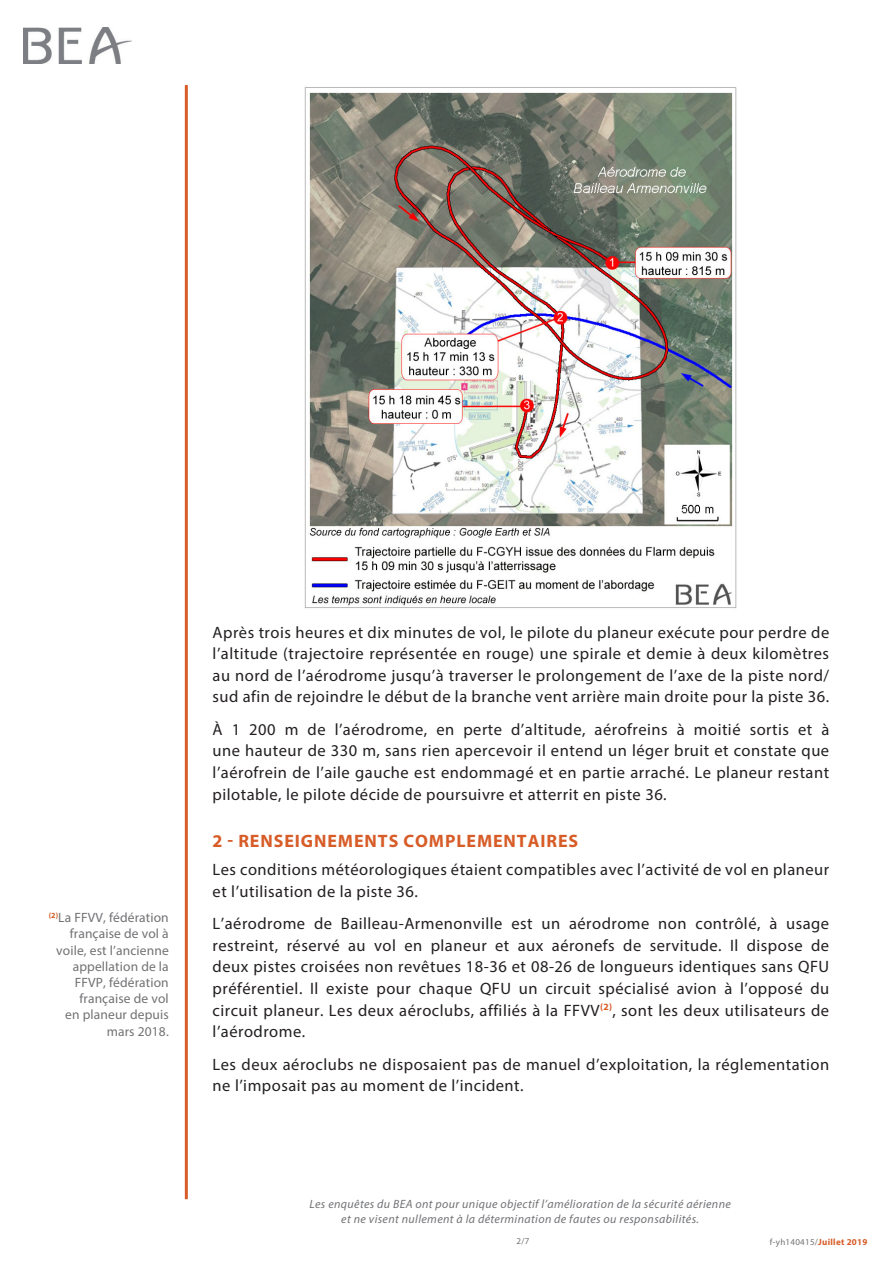
<style>
.page{position:relative;width:893px;height:1263px;background:#fff}
.page>*{position:absolute;margin:0;border:0;box-sizing:border-box;transform-origin:0 0}
.Titre_1{font:700 18px "Myriad Pro";letter-spacing:.05em;color:#d75c28}
.t1{font:16.5px/21.6px "Myriad Pro";letter-spacing:.03em;color:#231f20;text-align:justify}
.Note{font:13.5px/16.2px "Myriad Pro";letter-spacing:.01em;color:#717275;text-align:right}
.t2{font:italic 12px/14.4px "Myriad Pro";letter-spacing:.03em;color:#717275;text-align:center}
.t3{font:9px "Myriad Pro";letter-spacing:.03em;color:#717275}
.s1{font-weight:700;color:#d75c28}
</style>
<div class="page">
<hr style="left:185px;top:85px;width:3px;height:1114px;background:#d75c28">
<img style="left:23px;top:28px;width:109px;height:36px">
<img style="left:304px;top:87px;width:433px;height:521px">
<p class="Note" style="left:49px;top:909px;width:122px"><sup>(2)</sup>La FFVV, fédération française de vol à voile, est l’ancienne appellation de la<br>FFVP, fédération française de vol<br>en planeur depuis mars 2018.</p>
<p class="t1" style="left:213px;top:621px;width:618px">Après trois heures et dix minutes de vol, le pilote du planeur exécute pour perdre de l’altitude (trajectoire représentée en rouge) une spirale et demie à deux kilomètres au nord de l’aérodrome jusqu’à traverser le prolongement de l’axe de la piste nord/ sud afin de rejoindre le début de la branche vent arrière main droite pour la piste 36.</p>
<p class="t1" style="left:213px;top:718px;width:618px">À 1 200 m de l’aérodrome, en perte d’altitude, aérofreins à moitié sortis et à une hauteur de 330 m, sans rien apercevoir il entend un léger bruit et constate que l’aérofrein de l’aile gauche est endommagé et en partie arraché. Le planeur restant pilotable, le pilote décide de poursuivre et atterrit en piste 36.</p>
<p class="Titre_1" style="left:213px;top:829px;width:367px">2 - RENSEIGNEMENTS COMPLEMENTAIRES</p>
<p class="t1" style="left:213px;top:859px;width:618px">Les conditions météorologiques étaient compatibles avec l’activité de vol en planeur et l’utilisation de la piste 36.</p>
<p class="t1" style="left:213px;top:913px;width:618px">L’aérodrome de Bailleau-Armenonville est un aérodrome non contrôlé, à usage restreint, réservé au vol en planeur et aux aéronefs de servitude. Il dispose de deux pistes croisées non revêtues 18-36 et 08-26 de longueurs identiques sans QFU préférentiel. Il existe pour chaque QFU un circuit spécialisé avion à l’opposé du circuit planeur. Les deux aéroclubs, affiliés à la FFVV<sup>(2)</sup>, sont les deux utilisateurs de l’aérodrome.</p>
<p class="t1" style="left:213px;top:1053px;width:618px">Les deux aéroclubs ne disposaient pas de manuel d’exploitation, la réglementation ne l’imposait pas au moment de l’incident.</p>
<p class="t2" style="left:309px;top:1197px;width:423px">Les enquêtes du BEA ont pour unique objectif l’amélioration de la sécurité aérienne et ne visent nullement à la détermination de fautes ou responsabilités.</p>
<p class="t3" style="left:517px;top:1236px;width:14px">2/7</p>
<p class="t3" style="left:770px;top:1236px;width:99px">f-yh140415/<span class="s1">Juillet 2019</span></p>
</div>
